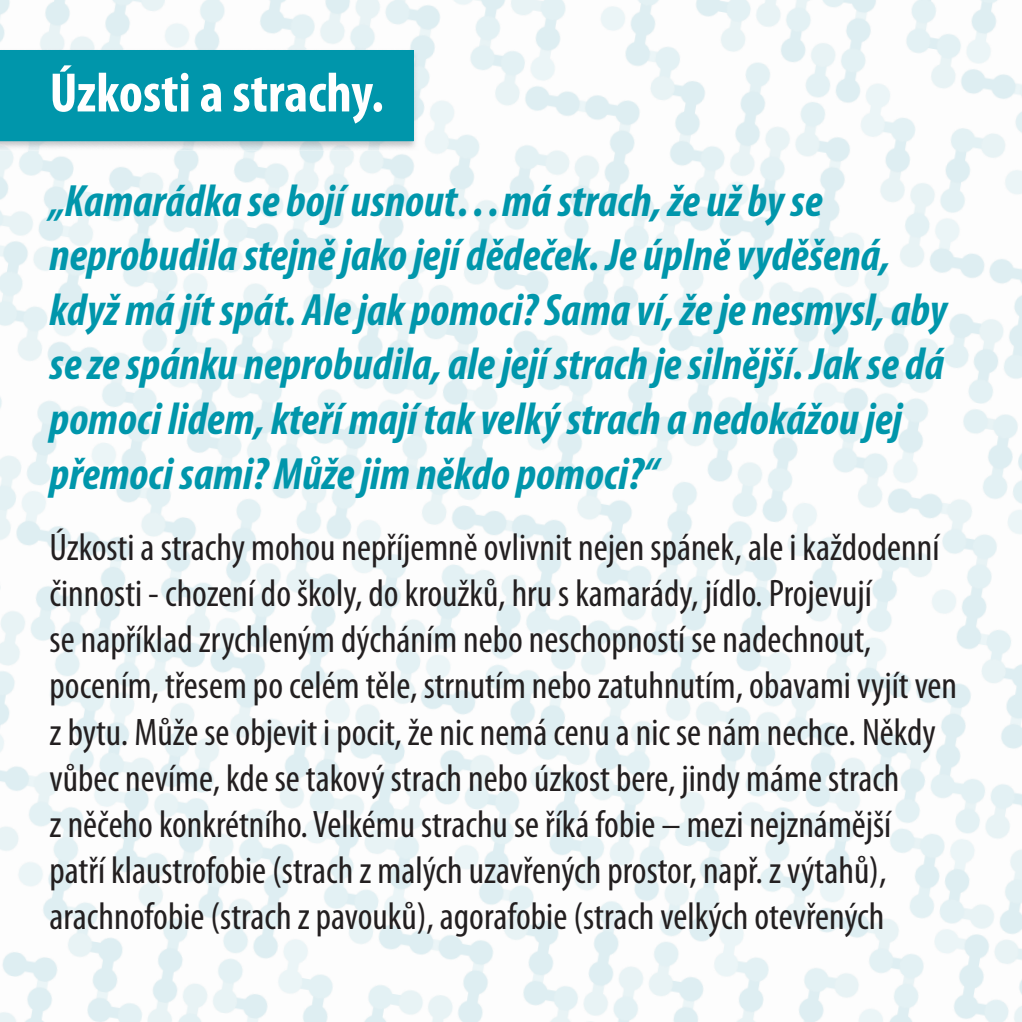
<style>
.page{position:relative;width:1022px;height:1022px;background:#fff}
.page>*{position:absolute;margin:0;border:0;box-sizing:border-box;transform-origin:0 0}
.t1{font:700 condensed 56px "Myriad Pro";color:#fff}
.t2{font:italic 700 condensed 45.5px/54.6px "Myriad Pro";color:#0096ab}
.t3{font:condensed 38.5px/46.2px "Myriad Pro";color:#231f20}
</style>
<div class="page">
<img style="left:0;top:0;width:1022px;height:1022px">
<img style="left:0;top:49px;width:418px;height:102px">
<div style="left:0;top:50px;width:414px;height:91px;background:#0096ab"></div>
<h1 class="t1" style="left:50px;top:73px;width:336px">Úzkosti a strachy.</h1>
<p class="t2" style="left:50px;top:177px;width:899px">„Kamarádka se bojí usnout…má strach, že už by se neprobudila stejně jako její dědeček. Je úplně vyděšená, když má jít spát. Ale jak pomoci? Sama ví, že je nesmysl, aby se ze spánku neprobudila, ale její strach je silnější. Jak se dá pomoci lidem, kteří mají tak velký strach a nedokážou jej přemoci sami? Může jim někdo pomoci?“</p>
<p class="t3" style="left:50px;top:527px;width:909px">Úzkosti a strachy mohou nepříjemně ovlivnit nejen spánek, ale i každodenní činnosti - chození do školy, do kroužků, hru s kamarády, jídlo. Projevují<br>se například zrychleným dýcháním nebo neschopností se nadechnout, pocením, třesem po celém těle, strnutím nebo zatuhnutím, obavami vyjít ven z bytu. Může se objevit i pocit, že nic nemá cenu a nic se nám nechce. Někdy vůbec nevíme, kde se takový strach nebo úzkost bere, jindy máme strach<br>z něčeho konkrétního. Velkému strachu se říká fobie – mezi nejznámější<br>patří klaustrofobie (strach z malých uzavřených prostor, např. z výtahů), arachnofobie (strach z pavouků), agorafobie (strach velkých otevřených</p>
</div>
